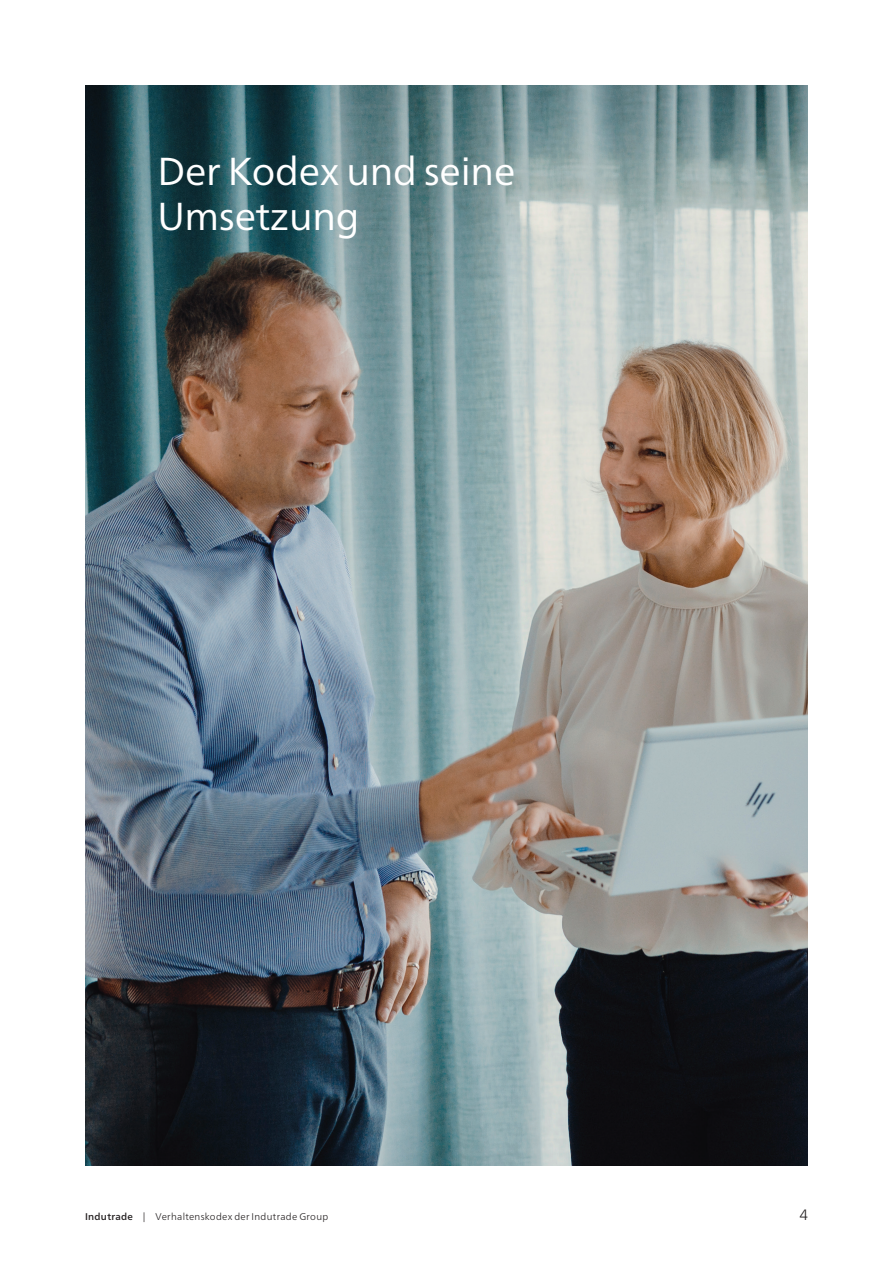
<style>
.page{position:relative;width:893px;height:1263px;background:#fff}
.page>*{position:absolute;margin:0;border:0;box-sizing:border-box;transform-origin:0 0}
.t1{font:39px/45px "Frutiger Neue LTW1 G";letter-spacing:-.005em;color:#fff}
.t2{font:300 15px "Frutiger Neue LTW1 G";color:#231f20}
.t3{font:300 9.75px "Frutiger Neue LTW1 G";letter-spacing:.03em;color:#231f20}
.s1{font-weight:500}
</style>
<div class="page">
<img style="left:85px;top:85px;width:723px;height:1080px">
<h1 class="t1" style="left:157px;top:148px;width:360px">Der Kodex und seine<br>Umsetzung</h1>
<p class="t3" style="left:85px;top:1211px;width:245px"><span class="s1">Indutrade</span> | Verhaltenskodex der Indutrade Group</p>
<h2 class="t2" style="left:799px;top:1206px;width:10px">4</h2>
</div>
